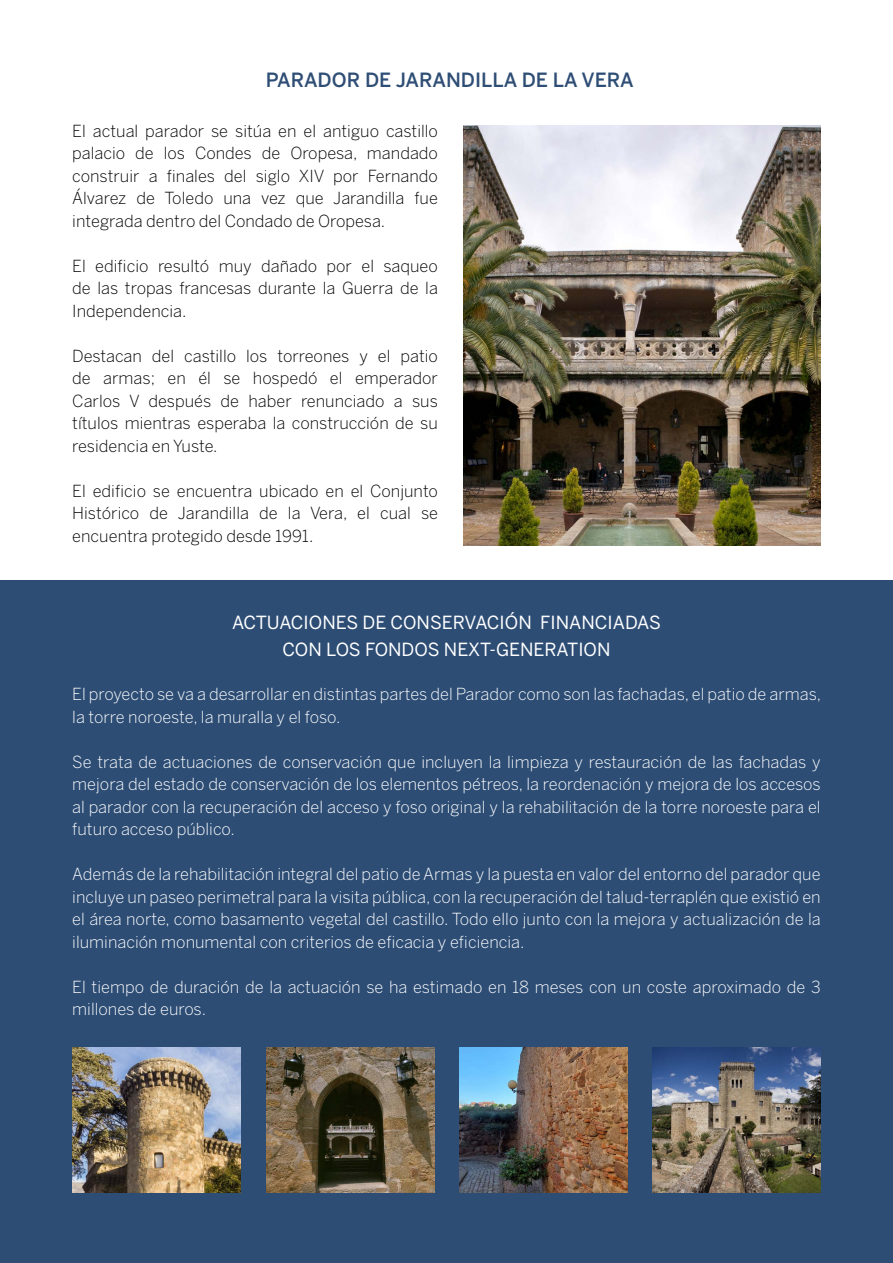
<style>
.page{position:relative;width:893px;height:1263px;background:#fff}
.page>*{position:absolute;margin:0;border:0;box-sizing:border-box;transform-origin:0 0}
.t1{font:500 19.5px "Benton Sans";color:#2f4e75}
.t2{font:18px/27px "Benton Sans";color:#fff;text-align:center}
.t3{font:300 16.5px/22.5px "Benton Sans";color:#fff}
.t4{font:300 16.5px/22.5px "Benton Sans";color:#000;text-align:justify}
</style>
<div class="page">
<div style="left:0;top:580px;width:893px;height:683px;background:#2d4d75"></div>
<img style="left:72px;top:1047px;width:168px;height:146px">
<img style="left:267px;top:1047px;width:168px;height:146px">
<img style="left:459px;top:1047px;width:168px;height:146px">
<img style="left:653px;top:1047px;width:168px;height:146px">
<img style="left:463px;top:125px;width:358px;height:420px">
<p class="t1" style="left:266px;top:68px;width:369px">PARADOR DE JARANDILLA DE LA VERA</p>
<p class="t4" style="left:72px;top:119px;width:367px">El actual parador se sitúa en el antiguo castillo palacio de los Condes de Oropesa, mandado construir a finales del siglo XIV por Fernando Álvarez de Toledo una vez que Jarandilla fue integrada dentro del Condado de Oropesa.</p>
<p class="t4" style="left:72px;top:254px;width:367px">El edificio resultó muy dañado por el saqueo de las tropas francesas durante la Guerra de la Independencia.</p>
<p class="t4" style="left:72px;top:344px;width:367px">Destacan del castillo los torreones y el patio de armas; en él se hospedó el emperador Carlos V después de haber renunciado a sus títulos mientras esperaba la construcción de su residencia en Yuste.</p>
<p class="t4" style="left:72px;top:479px;width:367px">El edificio se encuentra ubicado en el Conjunto Histórico de Jarandilla de la Vera, el cual se encuentra protegido desde 1991.</p>
<p class="t2" style="left:232px;top:609px;width:430px">ACTUACIONES DE CONSERVACIÓN FINANCIADAS<br>CON LOS FONDOS NEXT-GENERATION</p>
<p class="t3" style="left:72px;top:683px;width:750px">El proyecto se va a desarrollar en distintas partes del Parador como son las fachadas, el patio de armas, la torre noroeste, la muralla y el foso.</p>
<p class="t3" style="left:72px;top:750px;width:750px;text-align:justify">Se trata de actuaciones de conservación que incluyen la limpieza y restauración de las fachadas y mejora del estado de conservación de los elementos pétreos, la reordenación y mejora de los accesos al parador con la recuperación del acceso y foso original y la rehabilitación de la torre noroeste para el futuro acceso público.</p>
<p class="t3" style="left:72px;top:863px;width:750px;text-align:justify">Además de la rehabilitación integral del patio de Armas y la puesta en valor del entorno del parador que incluye un paseo perimetral para la visita pública, con la recuperación del talud-terraplén que existió en el área norte, como basamento vegetal del castillo. Todo ello junto con la mejora y actualización de la iluminación monumental con criterios de eficacia y eficiencia.</p>
<p class="t3" style="left:72px;top:975px;width:750px">El tiempo de duración de la actuación se ha estimado en 18 meses con un coste aproximado de 3 millones de euros.</p>
</div>
